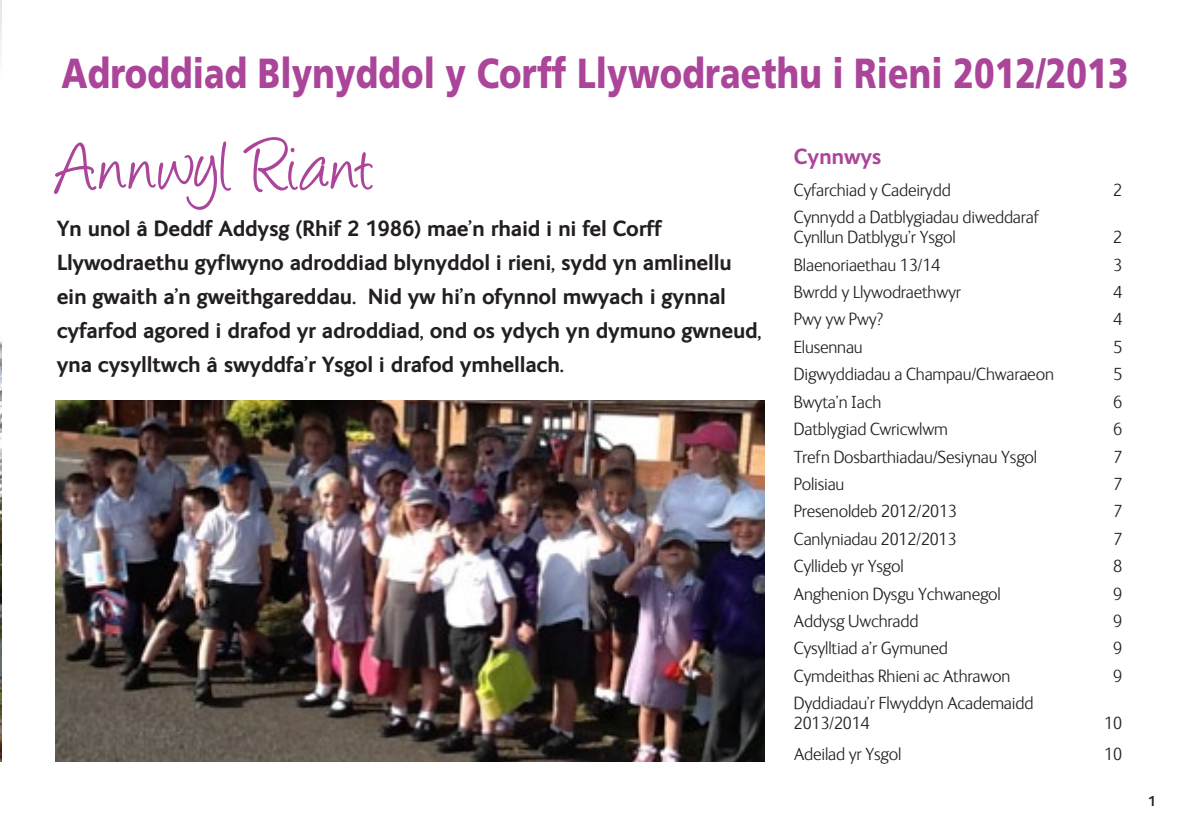
<style>
.page{position:relative;width:1191px;height:840px;background:#fff}
.page>*{position:absolute;margin:0;border:0;box-sizing:border-box;transform-origin:0 0}
.t1{font:80px "Angelina";letter-spacing:.02em;color:#ab459a;scale:.95 1}
.t2{font:900 42px "Frutiger LT Std";letter-spacing:.005em;color:#ab459a;scale:.8 1}
.t3{font:700 22px/34px "FS Ingrid";letter-spacing:-.01em;color:#231f20}
.t4{font:700 22px "FS Ingrid";letter-spacing:-.01em;color:#ab459a}
.t5{font:300 18px/20px "FS Ingrid";letter-spacing:-.01em;color:#231f20}
.t6{font:700 14px "FS Ingrid";color:#231f20}
</style>
<div class="page">
<img style="left:0;top:0;width:1px;height:760px">
<img style="left:56px;top:400px;width:708px;height:360px">
<h2 class="t2" style="left:61px;top:48px;width:1335px">Adroddiad Blynyddol y Corff Llywodraethu i Rieni 2012/2013</h2>
<h1 class="t1" style="left:57px;top:133px;width:335px">Annwyl Riant</h1>
<p class="t3" style="left:57px;top:210px;width:706px">Yn unol â Deddf Addysg (Rhif 2 1986) mae’n rhaid i ni fel Corff Llywodraethu gyflwyno adroddiad blynyddol i rieni, sydd yn amlinellu ein gwaith a’n gweithgareddau. Nid yw hi’n ofynnol mwyach i gynnal cyfarfod agored i drafod yr adroddiad, ond os ydych yn dymuno gwneud, yna cysylltwch â swyddfa’r Ysgol i drafod ymhellach.</p>
<p class="t4" style="left:794px;top:142px;width:89px">Cynnwys</p>
<p class="t5" style="left:794px;top:179px;width:158px">Cyfarchiad y Cadeirydd</p>
<p class="t5" style="left:1113px;top:179px;width:10px">2</p>
<p class="t5" style="left:794px;top:206px;width:247px">Cynnydd a Datblygiadau diweddaraf<br>Cynllun Datblygu’r Ysgol</p>
<p class="t5" style="left:1113px;top:226px;width:10px">2</p>
<p class="t5" style="left:794px;top:254px;width:148px">Blaenoriaethau 13/14</p>
<p class="t5" style="left:1113px;top:254px;width:10px">3</p>
<p class="t5" style="left:794px;top:281px;width:169px">Bwrdd y Llywodraethwyr</p>
<p class="t5" style="left:1113px;top:281px;width:10px">4</p>
<p class="t5" style="left:794px;top:308px;width:90px">Pwy yw Pwy?</p>
<p class="t5" style="left:1113px;top:308px;width:10px">4</p>
<p class="t5" style="left:794px;top:336px;width:70px">Elusennau</p>
<p class="t5" style="left:1113px;top:336px;width:10px">5</p>
<p class="t5" style="left:794px;top:363px;width:261px">Digwyddiadau a Champau/Chwaraeon</p>
<p class="t5" style="left:1113px;top:363px;width:10px">5</p>
<p class="t5" style="left:794px;top:390px;width:89px">Bwyta’n Iach</p>
<p class="t5" style="left:1113px;top:390px;width:10px">6</p>
<p class="t5" style="left:794px;top:418px;width:155px">Datblygiad Cwricwlwm</p>
<p class="t5" style="left:1113px;top:418px;width:10px">6</p>
<p class="t5" style="left:794px;top:445px;width:245px">Trefn Dosbarthiadau/Sesiynau Ysgol</p>
<p class="t5" style="left:1113px;top:445px;width:10px">7</p>
<p class="t5" style="left:794px;top:473px;width:52px">Polisiau</p>
<p class="t5" style="left:1113px;top:473px;width:10px">7</p>
<p class="t5" style="left:794px;top:500px;width:164px">Presenoldeb 2012/2013</p>
<p class="t5" style="left:1113px;top:500px;width:10px">7</p>
<p class="t5" style="left:794px;top:527px;width:164px">Canlyniadau 2012/2013</p>
<p class="t5" style="left:1113px;top:527px;width:10px">7</p>
<p class="t5" style="left:794px;top:555px;width:111px">Cyllideb yr Ysgol</p>
<p class="t5" style="left:1113px;top:555px;width:10px">8</p>
<p class="t5" style="left:794px;top:582px;width:208px">Anghenion Dysgu Ychwanegol</p>
<p class="t5" style="left:1113px;top:582px;width:10px">9</p>
<p class="t5" style="left:794px;top:609px;width:126px">Addysg Uwchradd</p>
<p class="t5" style="left:1113px;top:609px;width:10px">9</p>
<p class="t5" style="left:794px;top:637px;width:155px">Cysylltiad a’r Gymuned</p>
<p class="t5" style="left:1113px;top:637px;width:10px">9</p>
<p class="t5" style="left:794px;top:664px;width:218px">Cymdeithas Rhieni ac Athrawon</p>
<p class="t5" style="left:1113px;top:664px;width:10px">9</p>
<p class="t5" style="left:794px;top:692px;width:241px">Dyddiadau’r Flwyddyn Academaidd<br>2013/2014</p>
<p class="t5" style="left:1104px;top:711px;width:19px">10</p>
<p class="t5" style="left:794px;top:743px;width:109px">Adeilad yr Ysgol</p>
<p class="t5" style="left:1104px;top:743px;width:19px">10</p>
<p class="t6" style="left:1147px;top:791px;width:9px">1</p>
</div>
